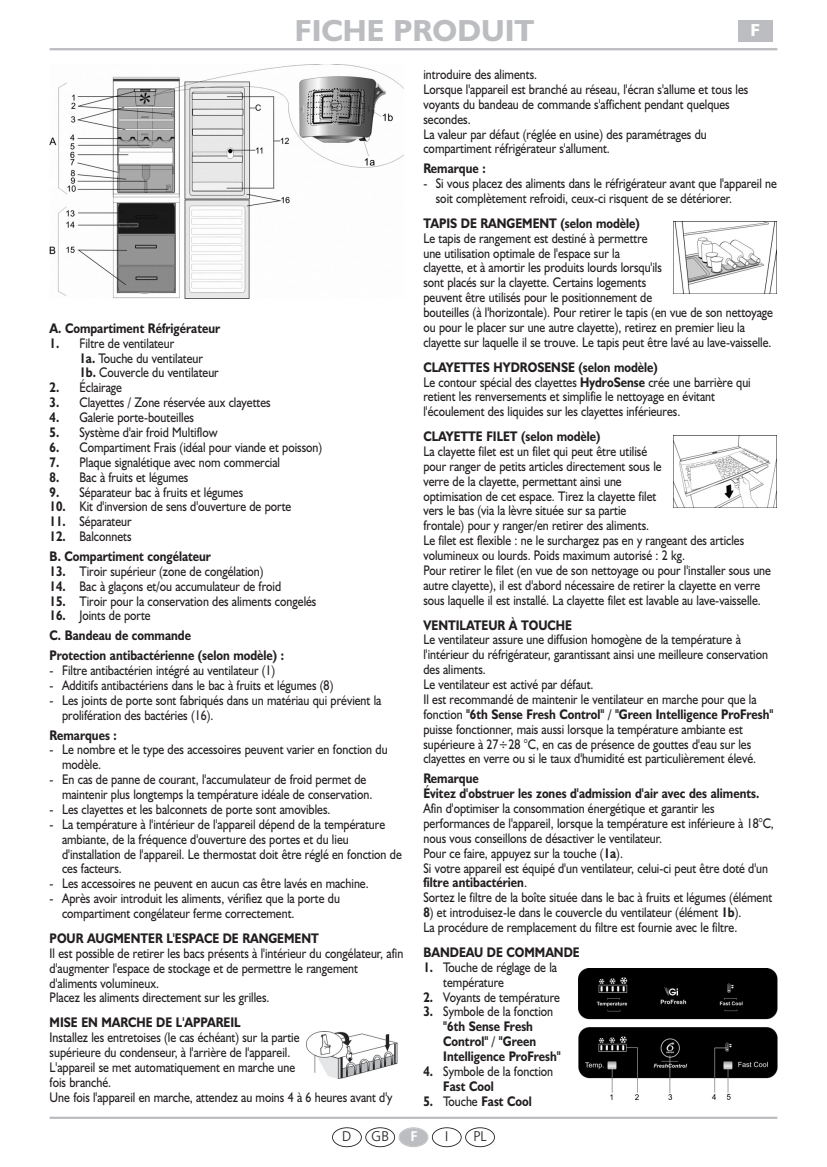
<style>
.page{position:relative;width:827px;height:1167px;background:#fff}
.page>*{position:absolute;margin:0;border:0;box-sizing:border-box;transform-origin:0 0}
.t1{font:700 30.62px "Humanist 521 BT";color:#bcbdc0}
.t2{font:700 17.5px "Humanist 521 BT";color:#fff}
.t3{font:14px/14.9px "Humanist 521 BT";color:#231f20;scale:.85 1}
.t4{font:700 14px/14.9px "Humanist 521 BT";color:#231f20;scale:.85 1}
.t5{font:300 14px "Frutiger";color:#231f20}
.t6{font:700 14px "Frutiger";color:#fff}
.s1{font-weight:700}
.s2{font-weight:400}
</style>
<div class="page">
<img style="left:50px;top:65px;width:354px;height:233px">
<img style="left:307px;top:1032px;width:90px;height:46px">
<hr style="left:50px;top:48px;width:727px;height:2px;background:#bcbdc0">
<div style="left:737px;top:20px;width:35px;height:21px;background:#bcbdc0"></div>
<img style="left:673px;top:221px;width:103px;height:72px">
<img style="left:673px;top:436px;width:103px;height:72px">
<img style="left:578px;top:968px;width:199px;height:131px">
<hr style="left:50px;top:1116px;width:727px;height:3px;background:#bcbdc0">
<div style="left:365px;top:1127px;width:30px;height:20px;border:2px solid #231f20;border-radius:50%"></div>
<div style="left:399px;top:1128px;width:28px;height:18px;background:#bcbdc0;border-radius:50%"></div>
<div style="left:398px;top:1127px;width:30px;height:20px;border:2px solid #bcbdc0;border-radius:50%"></div>
<div style="left:465px;top:1127px;width:30px;height:20px;border:2px solid #231f20;border-radius:50%"></div>
<div style="left:432px;top:1127px;width:29px;height:20px;border:2px solid #231f20;border-radius:50%"></div>
<div style="left:332px;top:1127px;width:30px;height:20px;border:2px solid #231f20;border-radius:50%"></div>
<h1 class="t1" style="left:295px;top:20px;width:241px">FICHE PRODUIT</h1>
<p class="t2" style="left:750px;top:24px;width:11px">F</p>
<p class="t4" style="left:50px;top:322px;width:202px">A. Compartiment Réfrigérateur</p>
<p class="t3" style="left:79px;top:337px;width:165px;text-indent:-30px"><span class="s1">1.</span> Filtre de ventilateur<br><span class="s1">1a.</span> Touche du ventilateur<br><span class="s1">1b.</span> Couvercle du ventilateur</p>
<p class="t3" style="left:50px;top:382px;width:87px"><span class="s1">2.</span> Éclairage</p>
<p class="t3" style="left:50px;top:397px;width:261px"><span class="s1">3.</span> Clayettes / Zone réservée aux clayettes</p>
<p class="t3" style="left:50px;top:411px;width:171px"><span class="s1">4.</span> Galerie porte-bouteilles</p>
<p class="t3" style="left:50px;top:426px;width:199px"><span class="s1">5.</span> Système d'air froid Multiflow</p>
<p class="t3" style="left:50px;top:441px;width:322px"><span class="s1">6.</span> Compartiment Frais (idéal pour viande et poisson)</p>
<p class="t3" style="left:50px;top:456px;width:272px"><span class="s1">7.</span> Plaque signalétique avec nom commercial</p>
<p class="t3" style="left:50px;top:471px;width:165px"><span class="s1">8.</span> Bac à fruits et légumes</p>
<p class="t3" style="left:50px;top:486px;width:229px"><span class="s1">9.</span> Séparateur bac à fruits et légumes</p>
<p class="t3" style="left:50px;top:501px;width:286px"><span class="s1">10.</span> Kit d'inversion de sens d'ouverture de porte</p>
<p class="t3" style="left:50px;top:516px;width:98px"><span class="s1">11.</span> Séparateur</p>
<p class="t4" style="left:50px;top:528px;width:191px;line-height:19.8px">12. <span class="s2">Balconnets<br></span>B. Compartiment congélateur</p>
<p class="t3" style="left:50px;top:565px;width:253px"><span class="s1">13.</span> Tiroir supérieur (zone de congélation)</p>
<p class="t3" style="left:50px;top:580px;width:274px"><span class="s1">14.</span> Bac à glaçons et/ou accumulateur de froid</p>
<p class="t3" style="left:50px;top:595px;width:315px"><span class="s1">15.</span> Tiroir pour la conservation des aliments congelés</p>
<p class="t4" style="left:50px;top:607px;width:277px;line-height:19.8px">16. <span class="s2">Joints de porte<br></span>C. Bandeau de commande<br>Protection antibactérienne (selon modèle) :</p>
<p class="t3" style="left:50px;top:664px;width:267px">- Filtre antibactérien intégré au ventilateur (1)</p>
<p class="t3" style="left:50px;top:679px;width:335px">- Additifs antibactériens dans le bac à fruits et légumes (8)</p>
<p class="t3" style="left:62px;top:694px;width:377px;text-indent:-12px">- Les joints de porte sont fabriqués dans un matériau qui prévient la prolifération des bactéries (16).</p>
<p class="t4" style="left:50px;top:729px;width:80px">Remarques :</p>
<p class="t3" style="left:62px;top:744px;width:384px;text-indent:-12px">- Le nombre et le type des accessoires peuvent varier en fonction du modèle.</p>
<p class="t3" style="left:62px;top:773px;width:366px;text-indent:-12px">- En cas de panne de courant, l'accumulateur de froid permet de maintenir plus longtemps la température idéale de conservation.</p>
<p class="t3" style="left:50px;top:803px;width:332px">- Les clayettes et les balconnets de porte sont amovibles.</p>
<p class="t3" style="left:62px;top:818px;width:401px;text-indent:-12px">- La température à l'intérieur de l'appareil dépend de la température ambiante, de la fréquence d'ouverture des portes et du lieu d'installation de l'appareil. Le thermostat doit être réglé en fonction de ces facteurs.</p>
<p class="t3" style="left:50px;top:877px;width:377px">- Les accessoires ne peuvent en aucun cas être lavés en machine.</p>
<p class="t3" style="left:62px;top:892px;width:328px;text-indent:-12px">- Après avoir introduit les aliments, vérifiez que la porte du compartiment congélateur ferme correctement.</p>
<p class="t4" style="left:50px;top:932px;width:318px">POUR AUGMENTER L'ESPACE DE RANGEMENT</p>
<p class="t3" style="left:50px;top:947px;width:417px">Il est possible de retirer les bacs présents à l'intérieur du congélateur, afin d'augmenter l'espace de stockage et de permettre le rangement d'aliments volumineux.<br>Placez les aliments directement sur les grilles.</p>
<p class="t4" style="left:50px;top:1016px;width:226px">MISE EN MARCHE DE L'APPAREIL</p>
<p class="t3" style="left:50px;top:1031px;width:405px">Installez les entretoises (le cas échéant) sur la partie<br>supérieure du condenseur, à l'arrière de l'appareil.<br>L'appareil se met automatiquement en marche une<br>fois branché.<br>Une fois l'appareil en marche, attendez au moins 4 à 6 heures avant d'y</p>
<p class="t3" style="left:423px;top:68px;width:383px">introduire des aliments.<br>Lorsque l'appareil est branché au réseau, l'écran s'allume et tous les voyants du bandeau de commande s'affichent pendant quelques secondes.<br>La valeur par défaut (réglée en usine) des paramétrages du compartiment réfrigérateur s'allument.</p>
<p class="t4" style="left:423px;top:163px;width:75px">Remarque :</p>
<p class="t3" style="left:436px;top:177px;width:403px;text-indent:-12px">- Si vous placez des aliments dans le réfrigérateur avant que l'appareil ne soit complètement refroidi, ceux-ci risquent de se détériorer.</p>
<p class="t4" style="left:423px;top:217px;width:256px">TAPIS DE RANGEMENT (selon modèle)</p>
<p class="t3" style="left:423px;top:232px;width:413px">Le tapis de rangement est destiné à permettre<br>une utilisation optimale de l'espace sur la<br>clayette, et à amortir les produits lourds lorsqu'ils<br>sont placés sur la clayette. Certains logements<br>peuvent être utilisés pour le positionnement de<br>bouteilles (à l'horizontale). Pour retirer le tapis (en vue de son nettoyage ou pour le placer sur une autre clayette), retirez en premier lieu la clayette sur laquelle il se trouve. Le tapis peut être lavé au lave-vaisselle.</p>
<p class="t3" style="left:423px;top:361px;width:386px"><span class="s1">CLAYETTES HYDROSENSE (selon modèle)<br></span>Le contour spécial des clayettes <span class="s1">HydroSense</span> crée une barrière qui retient les renversements et simplifie le nettoyage en évitant l'écoulement des liquides sur les clayettes inférieures.</p>
<p class="t4" style="left:423px;top:430px;width:210px">CLAYETTE FILET (selon modèle)</p>
<p class="t3" style="left:423px;top:445px;width:410px">La clayette filet est un filet qui peut être utilisé<br>pour ranger de petits articles directement sous le<br>verre de la clayette, permettant ainsi une<br>optimisation de cet espace. Tirez la clayette filet<br>vers le bas (via la lèvre située sur sa partie<br>frontale) pour y ranger/en retirer des aliments.<br>Le filet est flexible : ne le surchargez pas en y rangeant des articles volumineux ou lourds. Poids maximum autorisé : 2 kg.<br>Pour retirer le filet (en vue de son nettoyage ou pour l'installer sous une autre clayette), il est d'abord nécessaire de retirer la clayette en verre sous laquelle il est installé. La clayette filet est lavable au lave-vaisselle.</p>
<p class="t4" style="left:423px;top:619px;width:176px">VENTILATEUR À TOUCHE</p>
<p class="t3" style="left:423px;top:634px;width:413px">Le ventilateur assure une diffusion homogène de la température à l'intérieur du réfrigérateur, garantissant ainsi une meilleure conservation des aliments.<br>Le ventilateur est activé par défaut.<br>Il est recommandé de maintenir le ventilateur en marche pour que la fonction <span class="s1">"6th Sense Fresh Control" / "Green Intelligence ProFresh" </span>puisse fonctionner, mais aussi lorsque la température ambiante est supérieure à 27÷28 °C, en cas de présence de gouttes d'eau sur les clayettes en verre ou si le taux d'humidité est particulièrement élevé.</p>
<p class="t4" style="left:423px;top:772px;width:396px">Remarque<br>Évitez d'obstruer les zones d'admission d'air avec des aliments.</p>
<p class="t3" style="left:423px;top:802px;width:414px">Afin d'optimiser la consommation énergétique et garantir les performances de l'appareil, lorsque la température est inférieure à 18°C, nous vous conseillons de désactiver le ventilateur.<br>Pour ce faire, appuyez sur la touche (<span class="s1">1a</span>).<br>Si votre appareil est équipé d'un ventilateur, celui-ci peut être doté d'un <span class="s1">filtre antibactérien</span>.<br>Sortez le filtre de la boîte située dans le bac à fruits et légumes (élément</p>
<p class="t3" style="left:423px;top:906px;width:376px"><span class="s1">8</span>) et introduisez-le dans le couvercle du ventilateur (élément <span class="s1">1b</span>).<br>La procédure de remplacement du filtre est fournie avec le filtre.</p>
<p class="t4" style="left:423px;top:946px;width:185px">BANDEAU DE COMMANDE</p>
<p class="t3" style="left:443px;top:961px;width:135px;text-indent:-20px"><span class="s1">1.</span> Touche de réglage de la température</p>
<p class="t3" style="left:423px;top:991px;width:162px"><span class="s1">2.</span> Voyants de température</p>
<p class="t4" style="left:443px;top:1006px;width:140px;text-indent:-20px">3. <span class="s2">Symbole de la fonction </span>"6th Sense Fresh<br>Control" / "Green<br>Intelligence ProFresh"</p>
<p class="t3" style="left:443px;top:1065px;width:131px;text-indent:-20px"><span class="s1">4.</span> Symbole de la fonction<br><span class="s1">Fast Cool</span></p>
<p class="t4" style="left:423px;top:1095px;width:129px">5. <span class="s2">Touche</span> Fast Cool</p>
<p class="t5" style="left:342px;top:1131px;width:11px">D</p>
<p class="t5" style="left:371px;top:1131px;width:19px">GB</p>
<p class="t6" style="left:410px;top:1131px;width:8px">F</p>
<p class="t5" style="left:445px;top:1131px;width:5px">I</p>
<p class="t5" style="left:473px;top:1131px;width:15px">PL</p>
</div>
